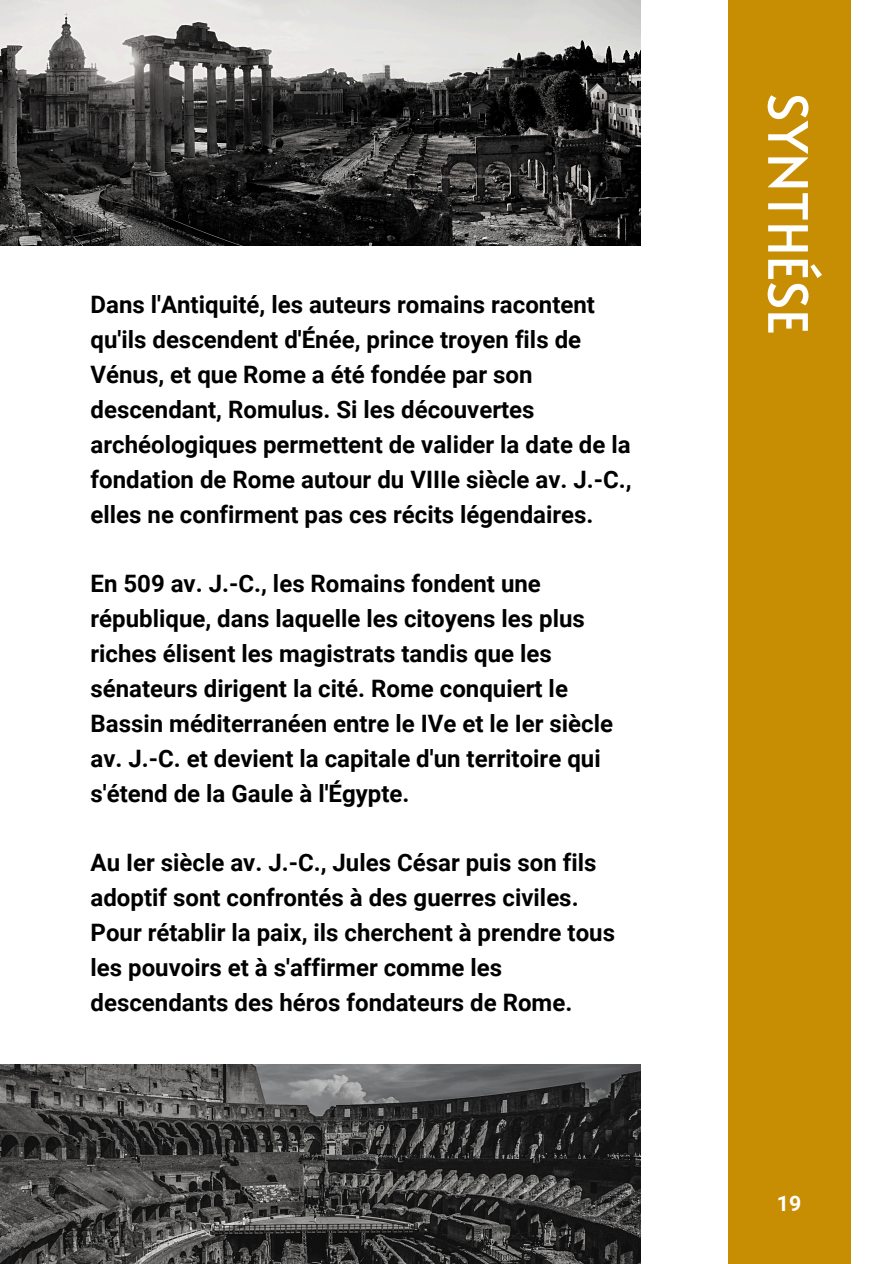
<style>
.page{position:relative;width:894px;height:1264px;background:#fff}
.page>*{position:absolute;margin:0;border:0;box-sizing:border-box;transform-origin:0 0}
.t1{font:54px "Alata";color:#fff}
.t2{font:700 24px/34.8px "Roboto";color:#000001}
.t3{font:700 21.3px "Roboto";color:#fff}
</style>
<div class="page">
<img style="left:0;top:1064px;width:640px;height:199px">
<img style="left:0;top:0;width:640px;height:245px">
<div style="left:727px;top:0;width:123px;height:1263px;background:#c78e04"></div>
<p class="t2" style="left:90px;top:287px;width:542px">Dans l'Antiquité, les auteurs romains racontent qu'ils descendent d'Énée, prince troyen fils de Vénus, et que Rome a été fondée par son descendant, Romulus. Si les découvertes archéologiques permettent de valider la date de la fondation de Rome autour du VIIIe siècle av. J.-C., elles ne confirment pas ces récits légendaires.</p>
<p class="t2" style="left:90px;top:566px;width:524px">En 509 av. J.-C., les Romains fondent une république, dans laquelle les citoyens les plus riches élisent les magistrats tandis que les sénateurs dirigent la cité. Rome conquiert le Bassin méditerranéen entre le IVe et le Ier siècle av. J.-C. et devient la capitale d'un territoire qui s'étend de la Gaule à l'Égypte.</p>
<p class="t2" style="left:90px;top:845px;width:507px">Au Ier siècle av. J.-C., Jules César puis son fils adoptif sont confrontés à des guerres civiles.</p>
<p class="t2" style="left:90px;top:915px;width:526px">Pour rétablir la paix, ils cherchent à prendre tous les pouvoirs et à s'affirmer comme les descendants des héros fondateurs de Rome.</p>
<h1 class="t1" style="left:827px;top:93px;width:243px;rotate:90deg">SYNTHÉSE</h1>
<p class="t3" style="left:776px;top:1190px;width:26px">19</p>
</div>
